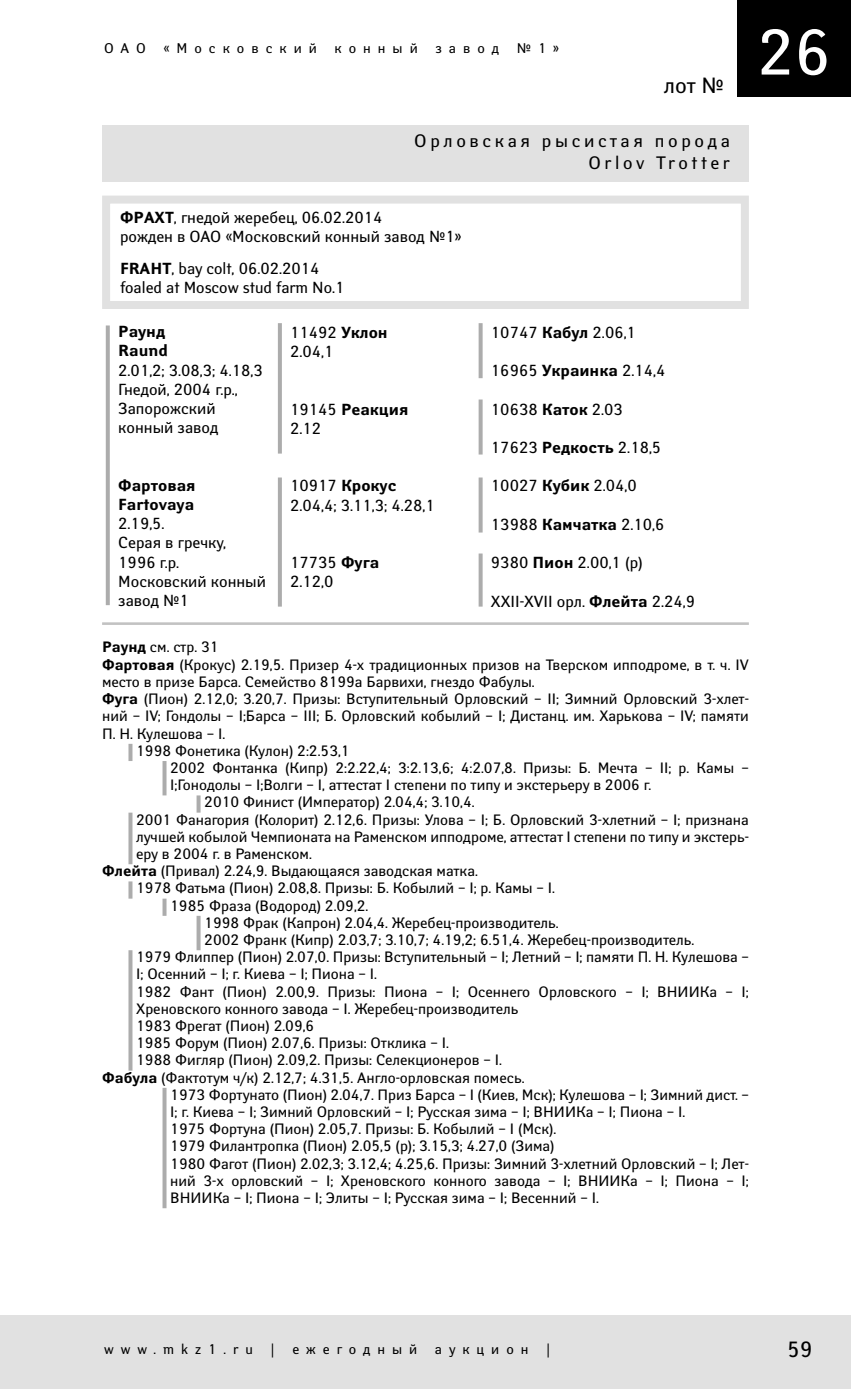
<style>
.page{position:relative;width:851px;height:1389px;background:#fff}
.page>*{position:absolute;margin:0;border:0;box-sizing:border-box;transform-origin:0 0}
.t1{font:64px "Yanus C";color:#fff}
.t2{font:22px "Yanus C";color:#000}
.t3{font:18px/21.6px "Yanus C";letter-spacing:.2em;color:#000;text-align:right}
.t4{font:16px/19.2px "Yanus C";color:#000}
.t5{font:700 16px/19.2px "Yanus C";color:#000}
.t6{font:15px "Yanus C";color:#000}
.t7{font:14px "Yanus C";letter-spacing:.5em;color:#000}
.s1{font-weight:700}
</style>
<div class="page">
<div style="left:0;top:1315px;width:850px;height:74px;background:#e1e1e1"></div>
<div style="left:737px;top:0;width:113px;height:96px;background:#000"></div>
<div style="left:102px;top:125px;width:646px;height:56px;background:#e1e1e1"></div>
<hr style="left:102px;top:622px;width:646px;height:3px;background:#c2c2c2">
<svg style="left:106px;top:325px;width:4px;height:280px"></svg>
<svg style="left:478px;top:554px;width:4px;height:53px"></svg>
<svg style="left:478px;top:478px;width:4px;height:55px"></svg>
<svg style="left:478px;top:400px;width:4px;height:55px"></svg>
<svg style="left:478px;top:323px;width:4px;height:55px"></svg>
<hr style="left:278px;top:478px;width:4px;height:129px;background:#acacac">
<svg style="left:128px;top:813px;width:4px;height:51px"></svg>
<svg style="left:162px;top:761px;width:4px;height:34px"></svg>
<svg style="left:162px;top:899px;width:4px;height:17px"></svg>
<svg style="left:196px;top:916px;width:4px;height:34px"></svg>
<svg style="left:196px;top:795px;width:4px;height:18px"></svg>
<svg style="left:162px;top:1088px;width:4px;height:120px"></svg>
<svg style="left:128px;top:744px;width:4px;height:17px"></svg>
<svg style="left:128px;top:881px;width:4px;height:18px"></svg>
<svg style="left:128px;top:950px;width:4px;height:121px"></svg>
<hr style="left:278px;top:323px;width:4px;height:131px;background:#acacac">
<div style="left:102px;top:196px;width:646px;height:113px;background:#fff;border:8px solid #e1e1e1"></div>
<p class="t7" style="left:104px;top:39px;width:43px">ОАО</p>
<p class="t7" style="left:163px;top:39px;width:155px">«Московский</p>
<p class="t7" style="left:334px;top:39px;width:85px">конный</p>
<p class="t7" style="left:435px;top:39px;width:65px">завод</p>
<p class="t7" style="left:516px;top:39px;width:44px">№1»</p>
<h2 class="t2" style="left:663px;top:72px;width:62px">лот №</h2>
<p class="t3" style="left:414px;top:130px;width:317px">Орловская рысистая порода<br>Orlov Trotter</p>
<h1 class="t1" style="left:756px;top:13px;width:76px">26</h1>
<p class="t4" style="left:120px;top:208px;width:343px"><span class="s1">ФРАХТ</span>, гнедой жеребец, 06.02.2014<br>рожден в ОАО «Московский конный завод №1»</p>
<p class="t4" style="left:120px;top:258px;width:226px"><span class="s1">FRAHT</span>, bay colt, 06.02.2014 foaled at Moscow stud farm No.1</p>
<p class="t5" style="left:118px;top:323px;width:51px">Раунд<br>Raund</p>
<p class="t4" style="left:118px;top:360px;width:146px">2.01,2; 3.08,3; 4.18,3<br>Гнедой, 2004 г.р.,<br>Запорожский конный завод</p>
<p class="t5" style="left:118px;top:476px;width:79px">Фартовая<br>Fartovaya</p>
<p class="t4" style="left:118px;top:514px;width:149px">2.19,5.<br>Серая в гречку,<br>1996 г.р.<br>Московский конный завод №1</p>
<p class="t4" style="left:290px;top:323px;width:99px">11492 <span class="s1">Уклон<br></span>2.04,1</p>
<p class="t4" style="left:290px;top:399px;width:120px">19145 <span class="s1">Реакция<br></span>2.12</p>
<p class="t4" style="left:290px;top:476px;width:146px">10917 <span class="s1">Крокус<br></span>2.04,4; 3.11,3; 4.28,1</p>
<p class="t4" style="left:290px;top:553px;width:90px">17735 <span class="s1">Фуга<br></span>2.12,0</p>
<p class="t4" style="left:491px;top:323px;width:146px">10747 <span class="s1">Кабул</span> 2.06,1</p>
<p class="t4" style="left:491px;top:361px;width:176px">16965 <span class="s1">Украинка</span> 2.14,4</p>
<p class="t4" style="left:491px;top:399px;width:133px">10638 <span class="s1">Каток</span> 2.03</p>
<p class="t4" style="left:491px;top:438px;width:172px">17623 <span class="s1">Редкость</span> 2.18,5</p>
<p class="t4" style="left:491px;top:476px;width:147px">10027 <span class="s1">Кубик</span> 2.04,0</p>
<p class="t4" style="left:491px;top:515px;width:175px">13988 <span class="s1">Камчатка</span> 2.10,6</p>
<p class="t4" style="left:491px;top:553px;width:153px">9380 <span class="s1">Пион</span> 2.00,1 (р)</p>
<p class="t4" style="left:491px;top:591px;width:206px">XXII-XVII орл. <span class="s1">Флейта</span> 2.24,9</p>
<p class="t6" style="left:102px;top:638px;width:118px"><span class="s1">Раунд</span> см. стр. 31</p>
<p class="t6" style="left:102px;top:655px;width:648px"><span class="s1">Фартовая</span> (Крокус) 2.19,5. Призер 4-х традиционных призов на Тверском ипподроме, в т. ч. IV</p>
<p class="t6" style="left:102px;top:672px;width:434px">место в призе Барса. Семейство 8199а Барвихи, гнездо Фабулы.</p>
<p class="t6" style="left:102px;top:690px;width:648px"><span class="s1">Фуга</span> (Пион) 2.12,0; 3.20,7. Призы: Вступительный Орловский – II; Зимний Орловский 3-хлет-</p>
<p class="t6" style="left:102px;top:707px;width:648px">ний – IV; Гондолы – I;Барса – III; Б. Орловский кобылий – I; Дистанц. им. Харькова – IV; памяти</p>
<p class="t6" style="left:102px;top:724px;width:125px">П. Н. Кулешова – I.</p>
<p class="t6" style="left:136px;top:741px;width:215px">1998 Фонетика (Кулон) 2:2.53,1</p>
<p class="t6" style="left:170px;top:759px;width:580px">2002 Фонтанка (Кипр) 2:2.22,4; 3:2.13,6; 4:2.07,8. Призы: Б. Мечта – II; р. Камы –</p>
<p class="t6" style="left:170px;top:776px;width:482px">I;Гонодолы – I;Волги – I, аттестат I степени по типу и экстерьеру в 2006 г.</p>
<p class="t6" style="left:204px;top:793px;width:272px">2010 Финист (Император) 2.04,4; 3.10,4.</p>
<p class="t6" style="left:136px;top:810px;width:614px">2001 Фанагория (Колорит) 2.12,6. Призы: Улова – I; Б. Орловский 3-хлетний – I; признана</p>
<p class="t6" style="left:136px;top:827px;width:614px">лучшей кобылой Чемпионата на Раменском ипподроме, аттестат I степени по типу и экстерь-</p>
<p class="t6" style="left:136px;top:845px;width:177px">еру в 2004 г. в Раменском.</p>
<p class="t6" style="left:102px;top:862px;width:377px"><span class="s1">Флейта</span> (Привал) 2.24,9. Выдающаяся заводская матка.</p>
<p class="t6" style="left:136px;top:879px;width:420px">1978 Фатьма (Пион) 2.08,8. Призы: Б. Кобылий – I; р. Камы – I.</p>
<p class="t6" style="left:170px;top:896px;width:200px">1985 Фраза (Водород) 2.09,2.</p>
<p class="t6" style="left:204px;top:913px;width:356px">1998 Фрак (Капрон) 2.04,4. Жеребец-производитель.</p>
<p class="t6" style="left:204px;top:931px;width:491px">2002 Франк (Кипр) 2.03,7; 3.10,7; 4.19,2; 6.51,4. Жеребец-производитель.</p>
<p class="t6" style="left:136px;top:948px;width:614px">1979 Флиппер (Пион) 2.07,0. Призы: Вступительный – I; Летний – I; памяти П. Н. Кулешова –</p>
<p class="t6" style="left:136px;top:965px;width:242px">I; Осенний – I; г. Киева – I; Пиона – I.</p>
<p class="t6" style="left:136px;top:982px;width:614px">1982 Фант (Пион) 2.00,9. Призы: Пиона – I; Осеннего Орловского – I; ВНИИКа – I;</p>
<p class="t6" style="left:136px;top:999px;width:383px">Хреновского конного завода – I. Жеребец-производитель</p>
<p class="t6" style="left:136px;top:1017px;width:180px">1983 Фрегат (Пион) 2.09,6</p>
<p class="t6" style="left:136px;top:1034px;width:314px">1985 Форум (Пион) 2.07,6. Призы: Отклика – I.</p>
<p class="t6" style="left:136px;top:1051px;width:367px">1988 Фигляр (Пион) 2.09,2. Призы: Селекционеров – I.</p>
<p class="t6" style="left:102px;top:1068px;width:424px"><span class="s1">Фабула</span> (Фактотум ч/к) 2.12,7; 4.31,5. Англо-орловская помесь.</p>
<p class="t6" style="left:170px;top:1085px;width:580px">1973 Фортунато (Пион) 2.04,7. Приз Барса – I (Киев, Мск); Кулешова – I; Зимний дист. –</p>
<p class="t6" style="left:170px;top:1103px;width:516px">I; г. Киева – I; Зимний Орловский – I; Русская зима – I; ВНИИКа – I; Пиона – I.</p>
<p class="t6" style="left:170px;top:1120px;width:387px">1975 Фортуна (Пион) 2.05,7. Призы: Б. Кобылий – I (Мск).</p>
<p class="t6" style="left:170px;top:1137px;width:386px">1979 Филантропка (Пион) 2.05,5 (р); 3.15,3; 4.27,0 (Зима)</p>
<p class="t6" style="left:170px;top:1154px;width:580px">1980 Фагот (Пион) 2.02,3; 3.12,4; 4.25,6. Призы: Зимний 3-хлетний Орловский – I; Лет-</p>
<p class="t6" style="left:170px;top:1171px;width:580px">ний 3-х орловский – I; Хреновского конного завода – I; ВНИИКа – I; Пиона – I;</p>
<p class="t6" style="left:170px;top:1189px;width:430px">ВНИИКа – I; Пиона – I; Элиты – I; Русская зима – I; Весенний – I.</p>
<p class="t7" style="left:104px;top:1340px;width:150px">www.mkz1.ru</p>
<p class="t7" style="left:270px;top:1340px;width:6px">|</p>
<p class="t7" style="left:292px;top:1340px;width:126px">ежегодный</p>
<p class="t7" style="left:435px;top:1340px;width:95px">аукцион</p>
<p class="t7" style="left:546px;top:1340px;width:6px">|</p>
<h2 class="t2" style="left:787px;top:1336px;width:27px">59</h2>
</div>
